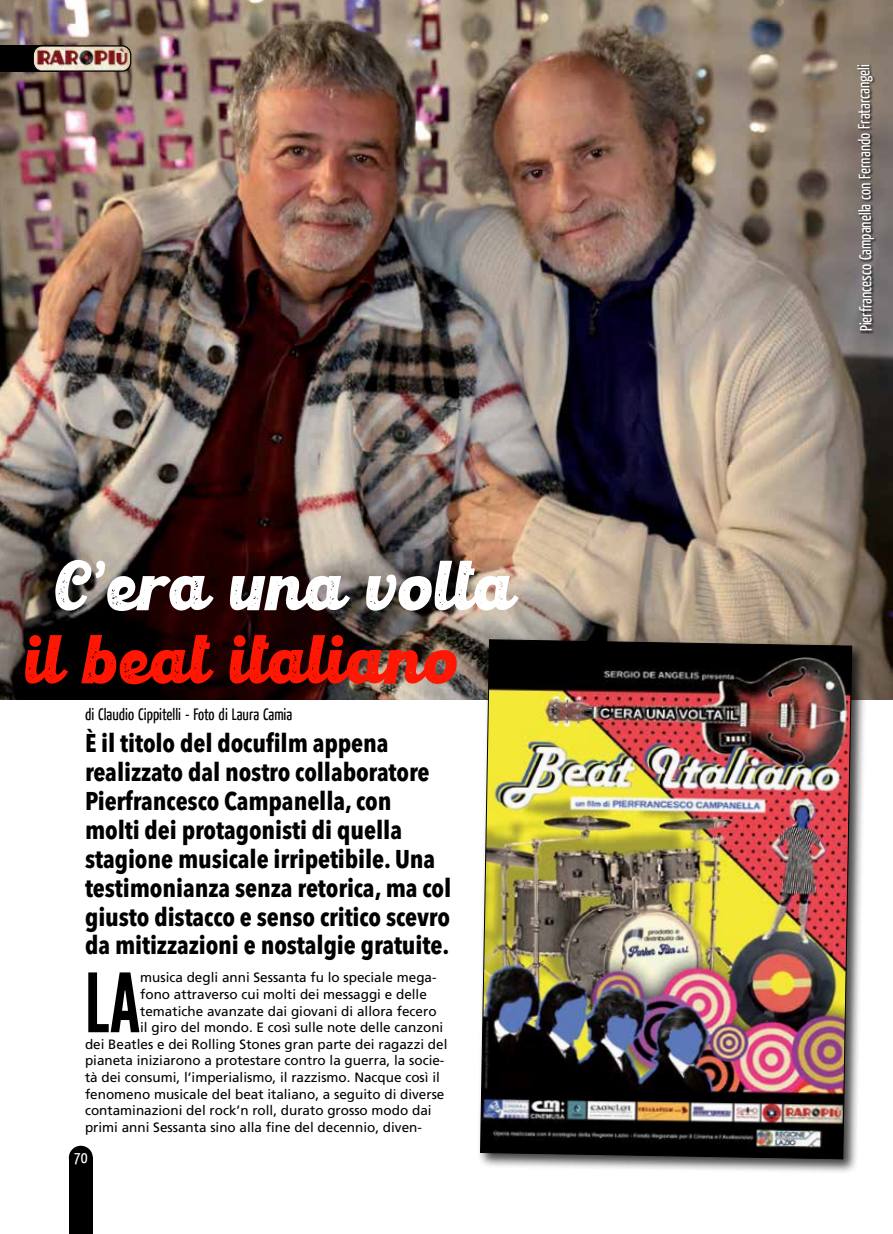
<style>
.page{position:relative;width:893px;height:1234px;background:#fff}
.page>*{position:absolute;margin:0;border:0;box-sizing:border-box;transform-origin:0 0}
.t1{font:81.3px "League Gothic";color:#000}
.t2{font:67.8px "Retroking";color:#fff}
.t3{font:66.45px "Retroking";color:#ff1703}
.t4{font:700 condensed 25.5px/28.8px "Avenir Next LT Pro";letter-spacing:-.005em;color:#000}
.t5{font:16.5px "Yanone Kaffeesatz";color:#fff}
.t6{font:16.5px "Yanone Kaffeesatz";color:#000}
.t7{font:13.5px "Frutiger LT Std";color:#000}
</style>
<div class="page">
<img style="left:0;top:0;width:893px;height:699px">
<div style="left:69px;top:1145px;width:24px;height:24px;background:#000;border-radius:50%"></div>
<div style="left:69px;top:1157px;width:24px;height:76px;background:#000"></div>
<div style="left:0;top:45px;width:64px;height:27px;background:#000"></div>
<img style="left:35px;top:46px;width:96px;height:25px">
<div style="left:33px;top:45px;width:98px;height:27px;border:1px solid #000;border-radius:9px"></div>
<div style="left:477px;top:636px;width:390px;height:538px;background:#000;opacity:.75"></div>
<img style="left:480px;top:639px;width:372px;height:520px">
<div style="left:857px;top:64px;width:21px;height:270px;background:#000;opacity:.75"></div>
<h2 class="t2" style="left:55px;top:548px;width:461px">C’era una volta</h2>
<h3 class="t3" style="left:25px;top:623px;width:437px">il beat italiano</h3>
<p class="t6" style="left:85px;top:703px;width:209px">di Claudio Cippitelli - Foto di Laura Camia</p>
<p class="t4" style="left:85px;top:728px;width:368px">È il titolo del docufilm appena realizzato dal nostro collaboratore Pierfrancesco Campanella, con molti dei protagonisti di quella stagione musicale irripetibile. Una testimonianza senza retorica, ma col giusto distacco e senso critico scevro da mitizzazioni e nostalgie gratuite.</p>
<h1 class="t1" style="left:85px;top:954px;width:57px">LA</h1>
<p class="t7" style="left:140px;top:972px;width:298px">musica degli anni Sessanta fu lo speciale mega-</p>
<p class="t7" style="left:140px;top:988px;width:288px">fono attraverso cui molti dei messaggi e delle</p>
<p class="t7" style="left:140px;top:1005px;width:298px">tematiche avanzate dai giovani di allora fecero</p>
<p class="t7" style="left:140px;top:1021px;width:305px">il giro del mondo. E così sulle note delle canzoni</p>
<p class="t7" style="left:85px;top:1038px;width:364px">dei Beatles e dei Rolling Stones gran parte dei ragazzi del</p>
<p class="t7" style="left:85px;top:1055px;width:361px">pianeta iniziarono a protestare contro la guerra, la socie-</p>
<p class="t7" style="left:85px;top:1071px;width:356px">tà dei consumi, l’imperialismo, il razzismo. Nacque così il</p>
<p class="t7" style="left:85px;top:1088px;width:361px">fenomeno musicale del beat italiano, a seguito di diverse</p>
<p class="t7" style="left:85px;top:1104px;width:348px">contaminazioni del rock’n roll, durato grosso modo dai</p>
<p class="t7" style="left:85px;top:1121px;width:338px">primi anni Sessanta sino alla fine del decennio, diven-</p>
<p class="t5" style="left:74px;top:1146px;width:15px">70</p>
<p class="t5" style="left:856px;top:331px;width:269px;rotate:-91deg">Pierfrancesco Campanella con Fernando Fratarcangeli</p>
</div>
